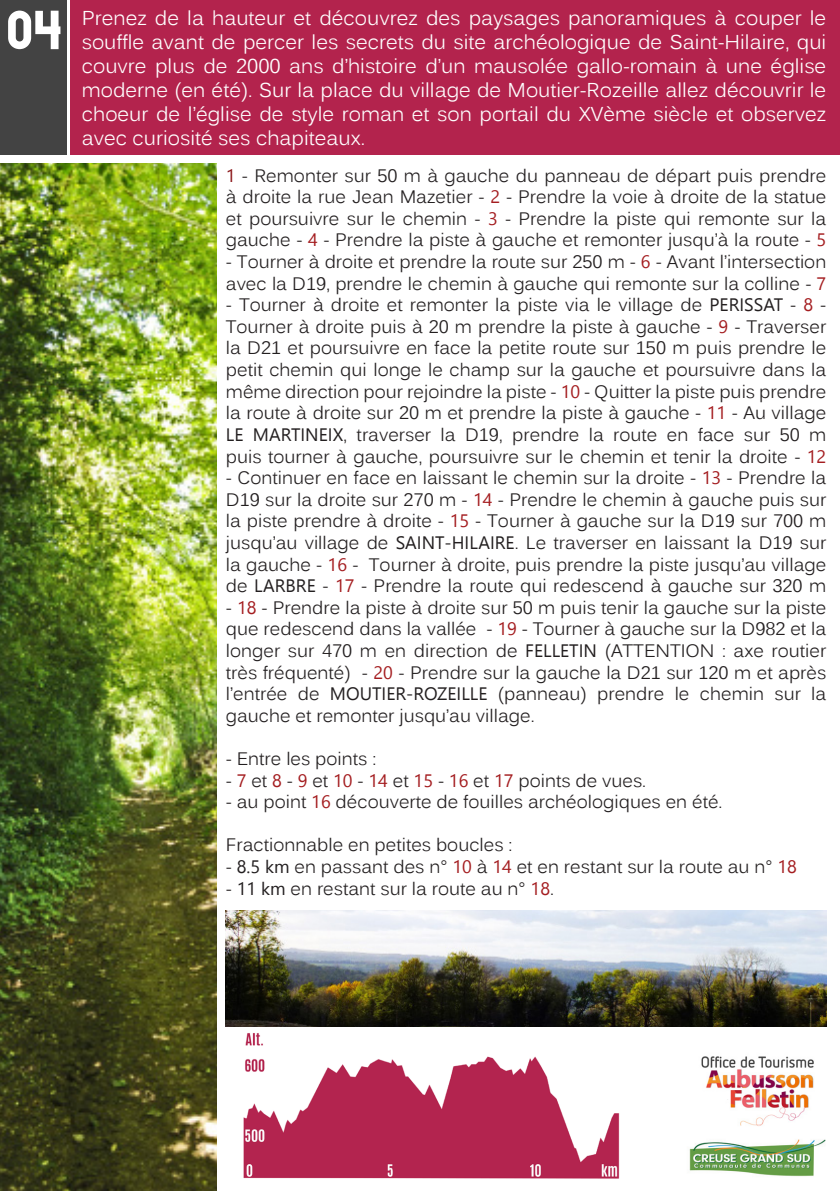
<style>
.page{position:relative;width:840px;height:1191px;background:#fff}
.page>*{position:absolute;margin:0;border:0;box-sizing:border-box;transform-origin:0 0}
.t1{font:80px "Lady Ice SC Bold";color:#fff}
.t2{font:20px/24px "Kalinga";color:#fff;text-align:justify}
.t3{font:18px/21.6px "Kalinga";color:#231f20;text-align:justify}
.s1{font-family:"Nirmala UI";color:#8b171a}
.s2{font-family:"Nirmala UI";color:#a41d20}
.s3{font-family:"Nirmala UI"}
</style>
<div class="page">
<div style="left:71px;top:0;width:768px;height:154px;background:#b3234d"></div>
<div style="left:0;top:0;width:67px;height:154px;background:#434343"></div>
<img style="left:0;top:163px;width:217px;height:1028px">
<img style="left:243px;top:1033px;width:377px;height:146px">
<img style="left:226px;top:910px;width:599px;height:116px">
<img style="left:689px;top:1139px;width:136px;height:38px">
<img style="left:701px;top:1056px;width:113px;height:70px">
<p class="t1" style="left:4px;top:-31px;width:59px">04</p>
<p class="t2" style="left:82px;top:8px;width:745px">Prenez de la hauteur et découvrez des paysages panoramiques à couper le souffle avant de percer les secrets du site archéologique de Saint-Hilaire, qui couvre plus de 2000 ans d’histoire d’un mausolée gallo-romain à une église moderne (en été). Sur la place du village de Moutier-Rozeille allez découvrir le choeur de l’église de style roman et son portail du XVème siècle et observez avec curiosité ses chapiteaux.</p>
<p class="t3" style="left:226px;top:166px;width:601px"><span class="s1">1</span> - Remonter sur 50 m à gauche du panneau de départ puis prendre à droite la rue Jean Mazetier - <span class="s2">2</span> - Prendre la voie à droite de la statue et poursuivre sur le chemin - <span class="s2">3</span> - Prendre la piste qui remonte sur la gauche - <span class="s2">4</span> - Prendre la piste à gauche et remonter jusqu’à la route - <span class="s2">5</span></p>
<p class="t3" style="left:226px;top:253px;width:601px">- Tourner à droite et prendre la route sur 250 m - <span class="s2">6</span> - Avant l’intersection avec la D19, prendre le chemin à gauche qui remonte sur la colline - <span class="s2">7</span></p>
<p class="t3" style="left:226px;top:296px;width:601px">- Tourner à droite et remonter la piste via le village de <span class="s3">PERISSAT</span> - <span class="s2">8</span> - Tourner à droite puis à 20 m prendre la piste à gauche - <span class="s2">9</span> - Traverser la D21 et poursuivre en face la petite route sur 150 m puis prendre le petit chemin qui longe le champ sur la gauche et poursuivre dans la même direction pour rejoindre la piste - <span class="s2">10</span> - Quitter la piste puis prendre la route à droite sur 20 m et prendre la piste à gauche - <span class="s2">11</span> - Au village <span class="s3">LE MARTINEIX</span>, traverser la D19, prendre la route en face sur 50 m puis tourner à gauche, poursuivre sur le chemin et tenir la droite - <span class="s2">12</span></p>
<p class="t3" style="left:226px;top:469px;width:601px">- Continuer en face en laissant le chemin sur la droite - <span class="s2">13</span> - Prendre la D19 sur la droite sur 270 m - <span class="s2">14</span> - Prendre le chemin à gauche puis sur la piste prendre à droite - <span class="s2">15</span> - Tourner à gauche sur la D19 sur 700 m jusqu’au village de <span class="s3">SAINT-HILAIRE</span>. Le traverser en laissant la D19 sur la gauche - <span class="s2">16</span> - Tourner à droite, puis prendre la piste jusqu’au village de <span class="s3">LARBRE</span> - <span class="s2">17</span> - Prendre la route qui redescend à gauche sur 320 m</p>
<p class="t3" style="left:226px;top:598px;width:601px">- <span class="s2">18</span> - Prendre la piste à droite sur 50 m puis tenir la gauche sur la piste que redescend dans la vallée - <span class="s2">19</span> - Tourner à gauche sur la D982 et la longer sur 470 m en direction de <span class="s3">FELLETIN</span> (ATTENTION : axe routier très fréquenté) - <span class="s2">20</span> - Prendre sur la gauche la D21 sur 120 m et après l’entrée de <span class="s3">MOUTIER-ROZEILLE</span> (panneau) prendre le chemin sur la gauche et remonter jusqu’au village.</p>
<p class="t3" style="left:226px;top:749px;width:152px">- Entre les points :</p>
<p class="t3" style="left:226px;top:771px;width:421px">- <span class="s2">7</span> et <span class="s2">8</span> - <span class="s2">9</span> et <span class="s2">10</span> - <span class="s2">14</span> et <span class="s2">15</span> - <span class="s2">16</span> et <span class="s2">17</span> points de vues.</p>
<p class="t3" style="left:226px;top:793px;width:498px">- au point <span class="s2">16</span> découverte de fouilles archéologiques en été.</p>
<p class="t3" style="left:226px;top:836px;width:288px">Fractionnable en petites boucles :</p>
<p class="t3" style="left:226px;top:857px;width:572px">- <span class="s3">8.5 km</span> en passant des n° <span class="s2">10</span> à <span class="s2">14</span> et en restant sur la route au n° <span class="s2">18</span></p>
<p class="t3" style="left:226px;top:879px;width:329px">- <span class="s3">11 km</span> en restant sur la route au n° <span class="s2">18</span>.</p>
</div>
